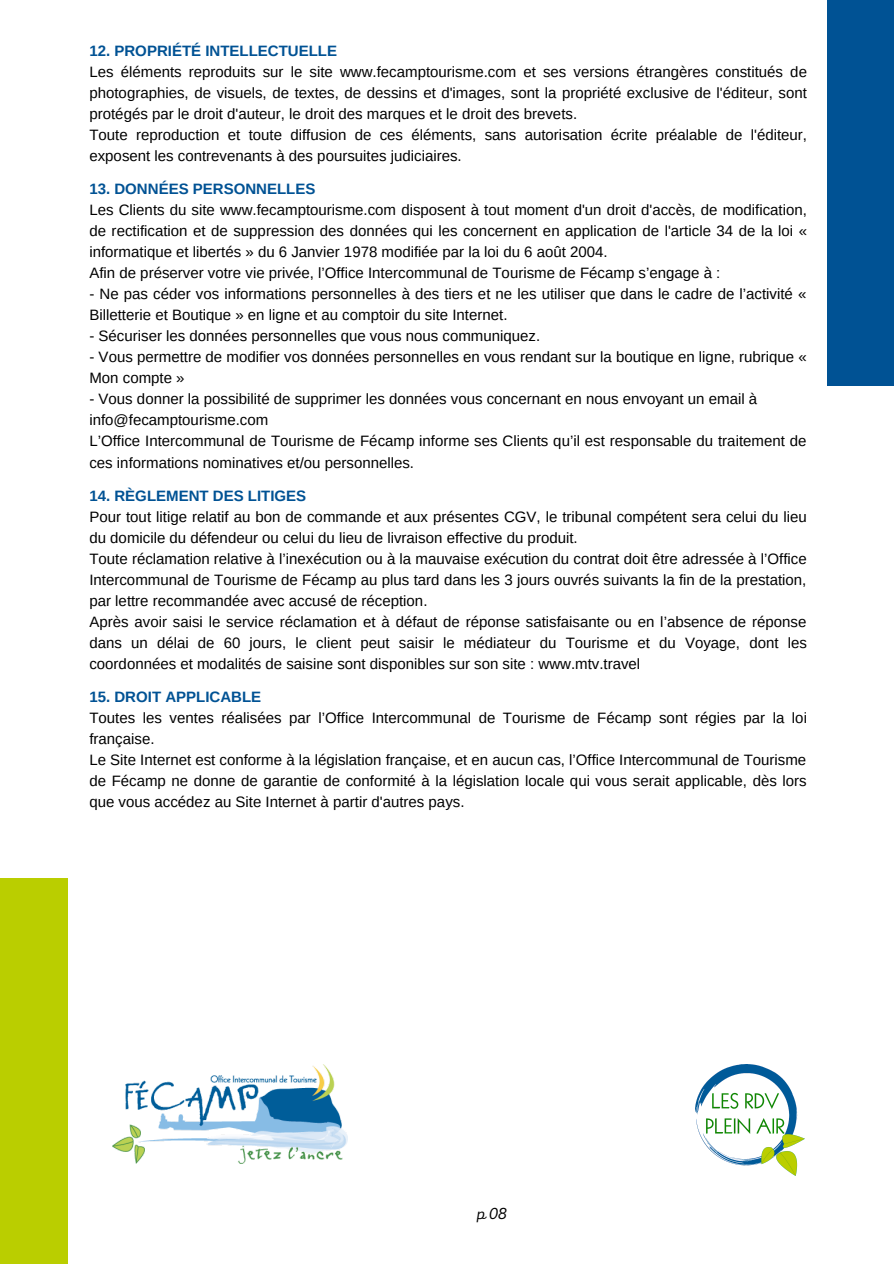
<style>
.page{position:relative;width:894px;height:1264px;background:#fff}
.page>*{position:absolute;margin:0;border:0;box-sizing:border-box;transform-origin:0 0}
.t1{font:16.5px "Mixa";color:#000}
.t2{font:15px/21px "Arimo";color:#000}
.t3{font:700 15px "Arimo";color:#005294}
</style>
<div class="page">
<div style="left:827px;top:0;width:66px;height:386px;background:#005294"></div>
<div style="left:0;top:878px;width:68px;height:385px;background:#bace00"></div>
<img style="left:112px;top:1064px;width:235px;height:99px">
<img style="left:695px;top:1064px;width:109px;height:111px">
<p class="t3" style="left:89px;top:42px;width:249px">12. PROPRIÉTÉ INTELLECTUELLE</p>
<p class="t2" style="left:89px;top:61px;width:718px;text-align:justify">Les éléments reproduits sur le site www.fecamptourisme.com et ses versions étrangères constitués de photographies, de visuels, de textes, de dessins et d'images, sont la propriété exclusive de l'éditeur, sont protégés par le droit d'auteur, le droit des marques et le droit des brevets.</p>
<p class="t2" style="left:89px;top:124px;width:719px">Toute reproduction et toute diffusion de ces éléments, sans autorisation écrite préalable de l'éditeur, exposent les contrevenants à des poursuites judiciaires.</p>
<p class="t3" style="left:89px;top:180px;width:227px">13. DONNÉES PERSONNELLES</p>
<p class="t2" style="left:89px;top:199px;width:719px;text-align:justify">Les Clients du site www.fecamptourisme.com disposent à tout moment d'un droit d'accès, de modification, de rectification et de suppression des données qui les concernent en application de l'article 34 de la loi « informatique et libertés » du 6 Janvier 1978 modifiée par la loi du 6 août 2004.</p>
<p class="t2" style="left:89px;top:262px;width:632px">Afin de préserver votre vie privée, l’Office Intercommunal de Tourisme de Fécamp s’engage à :</p>
<p class="t2" style="left:89px;top:283px;width:718px">- Ne pas céder vos informations personnelles à des tiers et ne les utiliser que dans le cadre de l’activité «<br>Billetterie et Boutique » en ligne et au comptoir du site Internet.</p>
<p class="t2" style="left:89px;top:325px;width:452px">- Sécuriser les données personnelles que vous nous communiquez.</p>
<p class="t2" style="left:89px;top:346px;width:718px">- Vous permettre de modifier vos données personnelles en vous rendant sur la boutique en ligne, rubrique «<br>Mon compte »</p>
<p class="t2" style="left:89px;top:389px;width:669px">- Vous donner la possibilité de supprimer les données vous concernant en nous envoyant un email à</p>
<p class="t2" style="left:89px;top:410px;width:180px">info@fecamptourisme.com</p>
<p class="t2" style="left:89px;top:431px;width:718px">L’Office Intercommunal de Tourisme de Fécamp informe ses Clients qu’il est responsable du traitement de ces informations nominatives et/ou personnelles.</p>
<p class="t3" style="left:89px;top:487px;width:218px">14. RÈGLEMENT DES LITIGES</p>
<p class="t2" style="left:89px;top:506px;width:718px">Pour tout litige relatif au bon de commande et aux présentes CGV, le tribunal compétent sera celui du lieu du domicile du défendeur ou celui du lieu de livraison effective du produit.</p>
<p class="t2" style="left:89px;top:548px;width:718px;text-align:justify">Toute réclamation relative à l’inexécution ou à la mauvaise exécution du contrat doit être adressée à l’Office Intercommunal de Tourisme de Fécamp au plus tard dans les 3 jours ouvrés suivants la fin de la prestation, par lettre recommandée avec accusé de réception.</p>
<p class="t2" style="left:89px;top:611px;width:718px;text-align:justify">Après avoir saisi le service réclamation et à défaut de réponse satisfaisante ou en l’absence de réponse dans un délai de 60 jours, le client peut saisir le médiateur du Tourisme et du Voyage, dont les coordonnées et modalités de saisine sont disponibles sur son site : www.mtv.travel</p>
<p class="t3" style="left:89px;top:688px;width:173px">15. DROIT APPLICABLE</p>
<p class="t2" style="left:89px;top:707px;width:718px">Toutes les ventes réalisées par l’Office Intercommunal de Tourisme de Fécamp sont régies par la loi française.</p>
<p class="t2" style="left:89px;top:749px;width:718px;text-align:justify">Le Site Internet est conforme à la législation française, et en aucun cas, l’Office Intercommunal de Tourisme de Fécamp ne donne de garantie de conformité à la législation locale qui vous serait applicable, dès lors que vous accédez au Site Internet à partir d'autres pays.</p>
<p class="t1" style="left:477px;top:1202px;width:31px">p08</p>
</div>
